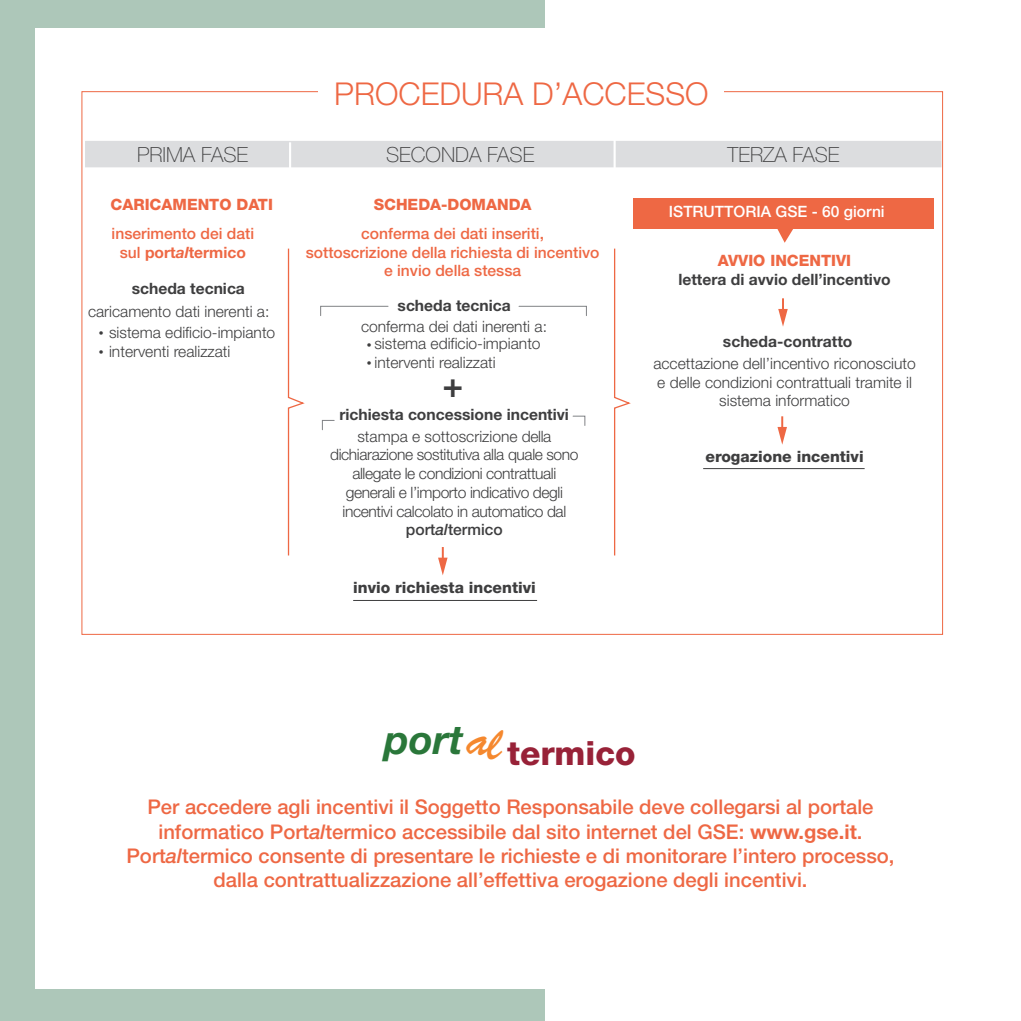
<style>
.page{position:relative;width:1021px;height:1021px;background:#fff}
.page>*{position:absolute;margin:0;border:0;box-sizing:border-box;transform-origin:0 0}
.t1{font:500 34.65px "Helvetica Neue";color:#3e3e3f}
.t2{font:800 33.3px "Helvetica Neue";color:#982238}
.t3{font:300 31.5px "Helvetica Neue";color:#ee6844}
.t4{font:100 20.93px "Helvetica Neue";color:#3e3e3f}
.t5{font:500 20.25px/24.3px "Helvetica Neue";color:#ee6844;text-align:center}
.t6{font:300 15.53px/18.7px "Helvetica Neue";color:#3e3e3f;text-align:center}
.t7{font:300 15.53px/18.7px "Helvetica Neue";letter-spacing:-.025em;color:#3e3e3f;text-align:center}
.t8{font:500 15.53px/18.7px "Helvetica Neue";color:#ee6844;text-align:center}
.t9{font:700 15.53px "Helvetica Neue";color:#3e3e3f}
.t10{font:800 15.53px "Helvetica Neue";color:#ee6844}
.t11{font:800 15.53px "Helvetica Neue";color:#3e3e3f}
.t12{font:500 15.53px "Helvetica Neue";color:#fff}
.s1{font-weight:700}
.s2{font-weight:700;font-style:italic}
.s3{font-weight:500}
.s4{font-weight:500;font-style:italic}
.s5{font-style:italic}
</style>
<div class="page">
<div style="left:0;top:0;width:544px;height:1020px;background:#adc7b9"></div>
<div style="left:35px;top:29px;width:942px;height:959px;background:#fff"></div>
<div style="left:633px;top:198px;width:301px;height:30px;background:#ee6844"></div>
<div style="left:85px;top:141px;width:856px;height:26px;background:#dcdddf"></div>
<svg style="left:287px;top:248px;width:18px;height:308px"></svg>
<svg style="left:438px;top:547px;width:9px;height:28px"></svg>
<hr style="left:353px;top:600px;width:184px;height:1px;background:#3e3e3f">
<svg style="left:320px;top:305px;width:69px;height:11px"></svg>
<svg style="left:518px;top:305px;width:69px;height:11px"></svg>
<svg style="left:321px;top:420px;width:14px;height:10px"></svg>
<svg style="left:572px;top:415px;width:13px;height:11px"></svg>
<svg style="left:614px;top:228px;width:320px;height:328px"></svg>
<hr style="left:289px;top:142px;width:2px;height:92px;background:#fff">
<hr style="left:613px;top:138px;width:2px;height:92px;background:#fff">
<p class="t4" style="left:137px;top:143px;width:113px">PRIMA FASE</p>
<p class="t10" style="left:111px;top:195px;width:164px">CARICAMENTO DATI</p>
<p class="t8" style="left:112px;top:224px;width:144px">inserimento dei dati sul <span class="s1">port</span><span class="s2">al</span><span class="s1">termico</span></p>
<p class="t9" style="left:132px;top:279px;width:115px">scheda tecnica</p>
<p class="t6" style="left:88px;top:302px;width:183px">caricamento dati inerenti a:</p>
<p class="t6" style="left:99px;top:322px;width:177px">■ sistema edificio-impianto</p>
<p class="t6" style="left:99px;top:341px;width:132px">■ interventi realizzati</p>
<h3 class="t3" style="left:334px;top:74px;width:376px">PROCEDURA D’ACCESSO</h3>
<p class="t4" style="left:386px;top:143px;width:150px">SECONDA FASE</p>
<p class="t4" style="left:727px;top:143px;width:114px">TERZA FASE</p>
<p class="t10" style="left:374px;top:195px;width:159px">SCHEDA-DOMANDA</p>
<p class="t12" style="left:669px;top:202px;width:217px">ISTRUTTORIA GSE - 60 giorni</p>
<p class="t8" style="left:306px;top:224px;width:295px">conferma dei dati inseriti,<br>sottoscrizione della richiesta di incentivo e invio della stessa</p>
<p class="t9" style="left:397px;top:295px;width:115px">scheda tecnica</p>
<p class="t6" style="left:361px;top:316px;width:187px">conferma dei dati inerenti a:</p>
<p class="t6" style="left:367px;top:334px;width:175px">■ sistema edificio-impianto</p>
<p class="t6" style="left:367px;top:352px;width:130px">■ interventi realizzati</p>
<h1 class="t1" style="left:442px;top:364px;width:22px">+</h1>
<p class="t9" style="left:339px;top:405px;width:231px">richiesta concessione incentivi</p>
<p class="t7" style="left:330px;top:426px;width:250px">stampa e sottoscrizione della dichiarazione sostitutiva alla quale sono allegate le condizioni contrattuali generali e l’importo indicativo degli incentivi calcolato in automatico dal <span class="s3">port</span><span class="s4">al</span><span class="s3">termico</span></p>
<p class="t11" style="left:353px;top:577px;width:184px">invio richiesta incentivi</p>
<p class="t10" style="left:718px;top:251px;width:135px">AVVIO INCENTIVI</p>
<p class="t9" style="left:678px;top:270px;width:214px">lettera di avvio dell’incentivo</p>
<p class="t9" style="left:723px;top:332px;width:131px">scheda-contratto</p>
<p class="t6" style="left:653px;top:353px;width:264px">accettazione dell’incentivo riconosciuto e delle condizioni contrattuali tramite il sistema informatico</p>
<p class="t11" style="left:705px;top:447px;width:160px">erogazione incentivi</p>
<h2 class="t2" style="left:384px;top:733px;width:253px"><sup>port</sup><sup>al</sup> termico</h2>
<p class="t5" style="left:126px;top:794px;width:769px">Per accedere agli incentivi il Soggetto Responsabile deve collegarsi al portale informatico Port<span class="s5">al</span>termico accessibile dal sito internet del GSE : <span class="s1">www.gse.it</span>.<br>Port<span class="s5">al</span>termico consente di presentare le richieste e di monitorare l’intero processo, dalla contrattualizzazione all’effettiva erogazione degli incentivi.</p>
</div>
